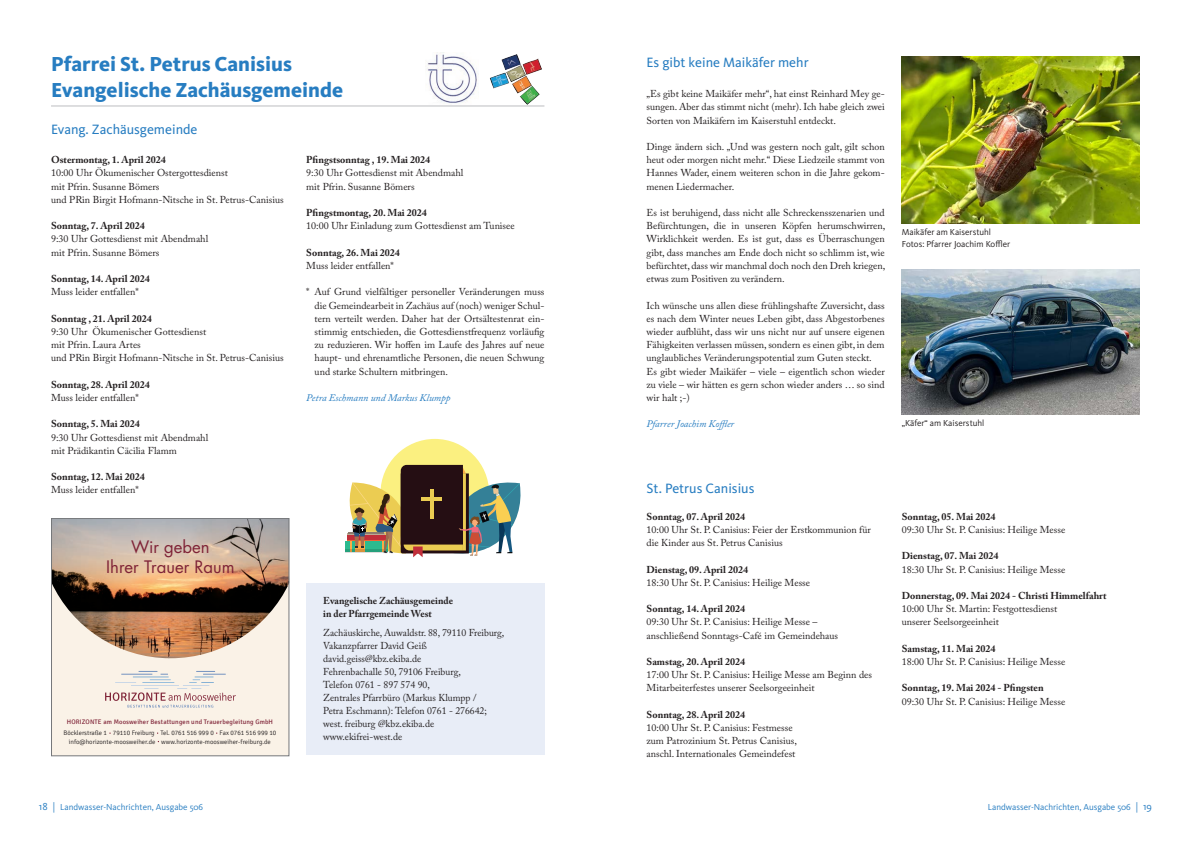
<style>
.page{position:relative;width:1191px;height:842px;background:#fff}
.page>*{position:absolute;margin:0;border:0;box-sizing:border-box;transform-origin:0 0}
.t1{font:800 21px "Kievit OT";color:#277dc1}
.t2{font:16.7px/20.1px "Futura";color:#7f2337;text-align:center}
.Untertitel_Ueberschrift{font:14px "Kievit OT";color:#277dc1}
.Grundtext{font:10px/13.2px "Adobe Caslon Pro";color:#231f20;text-align:justify}
.Grundtext-2{font:700 10px "Adobe Caslon Pro";color:#231f20}
.Grundtext-3{font:italic 10px "Adobe Caslon Pro";color:#277dc1}
.t3{font:9px "Kievit OT";color:#277dc1}
.Bildunterschrift{font:9px "Kievit OT";color:#231f20}
.t4{font:300 6.5px/11px "Signika";color:#231f20;text-align:center}
.s1{font-weight:400;color:#7f2337}
.s2{font-size:10.5px}
</style>
<div class="page">
<hr style="left:51px;top:106px;width:493px;height:1px;background:#bcbdc0">
<img style="left:427px;top:52px;width:52px;height:51px">
<img style="left:488px;top:54px;width:55px;height:52px">
<div style="left:306px;top:583px;width:238px;height:172px;background:#e8edf7"></div>
<div style="left:51px;top:518px;width:238px;height:238px;background:#faf2e7"></div>
<img style="left:53px;top:520px;width:234px;height:138px">
<svg style="left:105px;top:671px;width:131px;height:36px"></svg>
<div style="left:51px;top:518px;width:238px;height:238px;border:1px solid #76787b"></div>
<div style="left:380px;top:439px;width:109px;height:108px;background:#fbf080;border-radius:50%"></div>
<svg style="left:345px;top:465px;width:176px;height:92px"></svg>
<img style="left:901px;top:57px;width:239px;height:166px">
<img style="left:901px;top:270px;width:239px;height:145px">
<p class="t1" style="left:51px;top:51px;width:242px">Pfarrei St. Petrus Canisius</p>
<p class="t1" style="left:51px;top:78px;width:294px">Evangelische Zachäusgemeinde</p>
<p class="Untertitel_Ueberschrift" style="left:51px;top:121px;width:148px">Evang. Zachäusgemeinde</p>
<p class="Grundtext-2" style="left:51px;top:154px;width:116px">Ostermontag, 1. April 2024</p>
<p class="Grundtext" style="left:51px;top:166px;width:178px">10:00 Uhr Ökumenischer Ostergottesdienst</p>
<p class="Grundtext" style="left:51px;top:180px;width:110px">mit Pfrin. Susanne Bömers</p>
<p class="Grundtext" style="left:51px;top:193px;width:234px">und PRin Birgit Hofmann-Nitsche in St. Petrus-Canisius</p>
<p class="Grundtext-2" style="left:51px;top:220px;width:95px">Sonntag, 7. April 2024</p>
<p class="Grundtext" style="left:51px;top:232px;width:159px">9:30 Uhr Gottesdienst mit Abendmahl</p>
<p class="Grundtext" style="left:51px;top:246px;width:110px">mit Pfrin. Susanne Bömers</p>
<p class="Grundtext-2" style="left:51px;top:273px;width:100px">Sonntag, 14. April 2024</p>
<p class="Grundtext" style="left:51px;top:285px;width:89px">Muss leider entfallen*</p>
<p class="Grundtext-2" style="left:51px;top:312px;width:102px">Sonntag , 21. April 2024</p>
<p class="Grundtext" style="left:51px;top:325px;width:157px">9:30 Uhr Ökumenischer Gottesdienst</p>
<p class="Grundtext" style="left:51px;top:338px;width:91px">mit Pfrin. Laura Artes</p>
<p class="Grundtext" style="left:51px;top:351px;width:234px">und PRin Birgit Hofmann-Nitsche in St. Petrus-Canisius</p>
<p class="Grundtext-2" style="left:51px;top:378px;width:100px">Sonntag, 28. April 2024</p>
<p class="Grundtext" style="left:51px;top:391px;width:89px">Muss leider entfallen*</p>
<p class="Grundtext-2" style="left:51px;top:418px;width:90px">Sonntag, 5. Mai 2024</p>
<p class="Grundtext" style="left:51px;top:430px;width:159px">9:30 Uhr Gottesdienst mit Abendmahl</p>
<p class="Grundtext" style="left:51px;top:444px;width:127px">mit Prädikantin Cäcilia Flamm</p>
<p class="Grundtext-2" style="left:51px;top:471px;width:95px">Sonntag, 12. Mai 2024</p>
<p class="Grundtext" style="left:51px;top:483px;width:89px">Muss leider entfallen*</p>
<p class="t2" style="left:106px;top:536px;width:130px">Wir geben<br>Ihrer Trauer Raum</p>
<p class="t4" style="left:63px;top:716px;width:214px"><span class="s1">HORIZONTE am Moosweiher Bestattungen und Trauerbegleitung GmbH<br></span>Böcklerstraße 1 79110 Freiburg Tel. 0761 516 999 0 Fax 0761 516 999 10</p>
<p class="t4" style="left:69px;top:736px;width:203px">info@horizonte-moosweiher.de www.horizonte-moosweiher-freiburg.de</p>
<p class="Grundtext-2" style="left:306px;top:154px;width:125px">Pfingstsonntag , 19. Mai 2024</p>
<p class="Grundtext" style="left:306px;top:166px;width:159px">9:30 Uhr Gottesdienst mit Abendmahl</p>
<p class="Grundtext" style="left:306px;top:180px;width:110px">mit Pfrin. Susanne Bömers</p>
<p class="Grundtext-2" style="left:306px;top:207px;width:122px">Pfingstmontag, 20. Mai 2024</p>
<p class="Grundtext" style="left:306px;top:219px;width:210px">10:00 Uhr Einladung zum Gottesdienst am Tunisee</p>
<p class="Grundtext-2" style="left:306px;top:246px;width:95px">Sonntag, 26. Mai 2024</p>
<p class="Grundtext" style="left:306px;top:259px;width:89px">Muss leider entfallen*</p>
<p class="Grundtext" style="left:315px;top:285px;width:231px;text-indent:-8px">* Auf Grund vielfältiger personeller Veränderungen muss die Gemeindearbeit in Zachäus auf (noch) weniger Schul&shy;tern verteilt werden. Daher hat der Ortsältestenrat ein&shy;stimmig entschieden, die Gottesdienstfrequenz vorläufig zu reduzieren. Wir hoffen im Laufe des Jahres auf neue haupt- und ehrenamtliche Personen, die neuen Schwung und starke Schultern mitbringen.</p>
<p class="Grundtext-3" style="left:306px;top:392px;width:146px">Petra Eschmann und Markus Klumpp</p>
<p class="Grundtext-2" style="left:323px;top:595px;width:131px">Evangelische Zachäusgemeinde</p>
<p class="Grundtext-2" style="left:323px;top:608px;width:110px">in der Pfarrgemeinde West</p>
<p class="Grundtext" style="left:323px;top:626px;width:182px">Zachäuskirche, Auwaldstr. 88, 79110 Freiburg,</p>
<p class="Grundtext" style="left:323px;top:639px;width:105px">Vakanzpfarrer David Geiß</p>
<p class="Grundtext" style="left:323px;top:652px;width:100px">david.geiss@kbz.ekiba.de</p>
<p class="Grundtext" style="left:323px;top:665px;width:139px">Fehrenbachalle 50, 79106 Freiburg,</p>
<p class="Grundtext" style="left:323px;top:678px;width:108px">Telefon 0761 - 897 574 90,</p>
<p class="Grundtext" style="left:323px;top:691px;width:155px">Zentrales Pfarrbüro (Markus Klumpp /</p>
<p class="Grundtext" style="left:323px;top:704px;width:165px">Petra Eschmann): Telefon 0761 - 276642;</p>
<p class="Grundtext" style="left:323px;top:717px;width:112px">west. freiburg @kbz.ekiba.de</p>
<p class="Grundtext" style="left:323px;top:730px;width:81px">www.ekifrei-west.de</p>
<p class="Untertitel_Ueberschrift" style="left:646px;top:54px;width:164px">Es gibt keine Maikäfer mehr</p>
<p class="Grundtext" style="left:646px;top:87px;width:240px">„Es gibt keine Maikäfer mehr“, hat einst Reinhard Mey ge&shy;sungen. Aber das stimmt nicht (mehr). Ich habe gleich zwei Sorten von Maikäfern im Kaiserstuhl entdeckt.</p>
<p class="Grundtext" style="left:646px;top:140px;width:240px">Dinge ändern sich. „Und was gestern noch galt, gilt schon heut oder morgen nicht mehr.“ Diese Liedzeile stammt von Hannes Wader, einem weiteren schon in die Jahre gekom&shy;menen Liedermacher.</p>
<p class="Grundtext" style="left:646px;top:206px;width:240px">Es ist beruhigend, dass nicht alle Schreckensszenarien und Befürchtungen, die in unseren Köpfen herumschwirren, Wirklichkeit werden. Es ist gut, dass es Überraschungen gibt, dass manches am Ende doch nicht so schlimm ist, wie befürchtet, dass wir manchmal doch noch den Dreh kriegen, etwas zum Positiven zu verändern.</p>
<p class="Grundtext" style="left:646px;top:298px;width:240px">Ich wünsche uns allen diese frühlingshafte Zuversicht, dass es nach dem Winter neues Leben gibt, dass Abgestorbenes wieder aufblüht, dass wir uns nicht nur auf unsere eigenen Fähigkeiten verlassen müssen, sondern es einen gibt, in dem unglaubliches Veränderungspotential zum Guten steckt.</p>
<p class="Grundtext" style="left:646px;top:364px;width:240px">Es gibt wieder Maikäfer – viele – eigentlich schon wieder zu viele – wir hätten es gern schon wieder anders … so sind wir halt ;-)</p>
<p class="Grundtext-3" style="left:646px;top:418px;width:89px">Pfarrer Joachim Koffler</p>
<p class="Bildunterschrift" style="left:901px;top:227px;width:91px">Maikäfer am Kaiserstuhl</p>
<p class="Bildunterschrift" style="left:901px;top:239px;width:110px">Fotos: Pfarrer Joachim Koffler</p>
<p class="Bildunterschrift" style="left:901px;top:418px;width:84px">„Käfer“ am Kaiserstuhl</p>
<p class="Untertitel_Ueberschrift" style="left:646px;top:480px;width:109px">St. Petrus Canisius</p>
<p class="Grundtext-2" style="left:646px;top:510px;width:100px">Sonntag, 07. April 2024</p>
<p class="Grundtext" style="left:646px;top:523px;width:226px">10:00 Uhr St. P. Canisius: Feier der Erstkommunion für die Kinder aus St. Petrus Canisius</p>
<p class="Grundtext-2" style="left:646px;top:563px;width:103px">Dienstag, 09. April 2024</p>
<p class="Grundtext" style="left:646px;top:576px;width:165px">18:30 Uhr St. P. Canisius: Heilige Messe</p>
<p class="Grundtext-2" style="left:646px;top:603px;width:100px">Sonntag, 14. April 2024</p>
<p class="Grundtext" style="left:646px;top:615px;width:173px">09:30 Uhr St. P. Canisius: Heilige Messe –</p>
<p class="Grundtext" style="left:646px;top:628px;width:193px">anschließend Sonntags-Café im Gemeindehaus</p>
<p class="Grundtext-2" style="left:646px;top:656px;width:100px">Samstag, 20. April 2024</p>
<p class="Grundtext" style="left:646px;top:668px;width:227px">17:00 Uhr St. P. Canisius: Heilige Messe am Beginn des<br>Mitarbeiterfestes unserer Seelsorgeeinheit</p>
<p class="Grundtext-2" style="left:646px;top:708px;width:100px">Sonntag, 28. April 2024</p>
<p class="Grundtext" style="left:646px;top:721px;width:148px">10:00 Uhr St. P. Canisius: Festmesse</p>
<p class="Grundtext" style="left:646px;top:734px;width:152px">zum Patrozinium St. Petrus Canisius,</p>
<p class="Grundtext" style="left:646px;top:747px;width:150px">anschl. Internationales Gemeindefest</p>
<p class="Grundtext-2" style="left:901px;top:510px;width:95px">Sonntag, 05. Mai 2024</p>
<p class="Grundtext" style="left:901px;top:523px;width:165px">09:30 Uhr St. P. Canisius: Heilige Messe</p>
<p class="Grundtext-2" style="left:901px;top:550px;width:98px">Dienstag, 07. Mai 2024</p>
<p class="Grundtext" style="left:901px;top:562px;width:165px">18:30 Uhr St. P. Canisius: Heilige Messe</p>
<p class="Grundtext-2" style="left:901px;top:590px;width:206px">Donnerstag, 09. Mai 2024 - Christi Himmelfahrt</p>
<p class="Grundtext" style="left:901px;top:602px;width:157px">10:00 Uhr St. Martin: Festgottesdienst</p>
<p class="Grundtext" style="left:901px;top:615px;width:99px">unserer Seelsorgeeinheit</p>
<p class="Grundtext-2" style="left:901px;top:642px;width:95px">Samstag, 11. Mai 2024</p>
<p class="Grundtext" style="left:901px;top:655px;width:165px">18:00 Uhr St. P. Canisius: Heilige Messe</p>
<p class="Grundtext-2" style="left:901px;top:682px;width:143px">Sonntag, 19. Mai 2024 - Pfingsten</p>
<p class="Grundtext" style="left:901px;top:694px;width:165px">09:30 Uhr St. P. Canisius: Heilige Messe</p>
<p class="t3" style="left:39px;top:802px;width:166px"><span class="s2">18 |</span> Landwasser-Nachrichten, Ausgabe 506</p>
<p class="t3" style="left:987px;top:802px;width:166px">Landwasser-Nachrichten, Ausgabe 506 <span class="s2">| 19</span></p>
</div>
